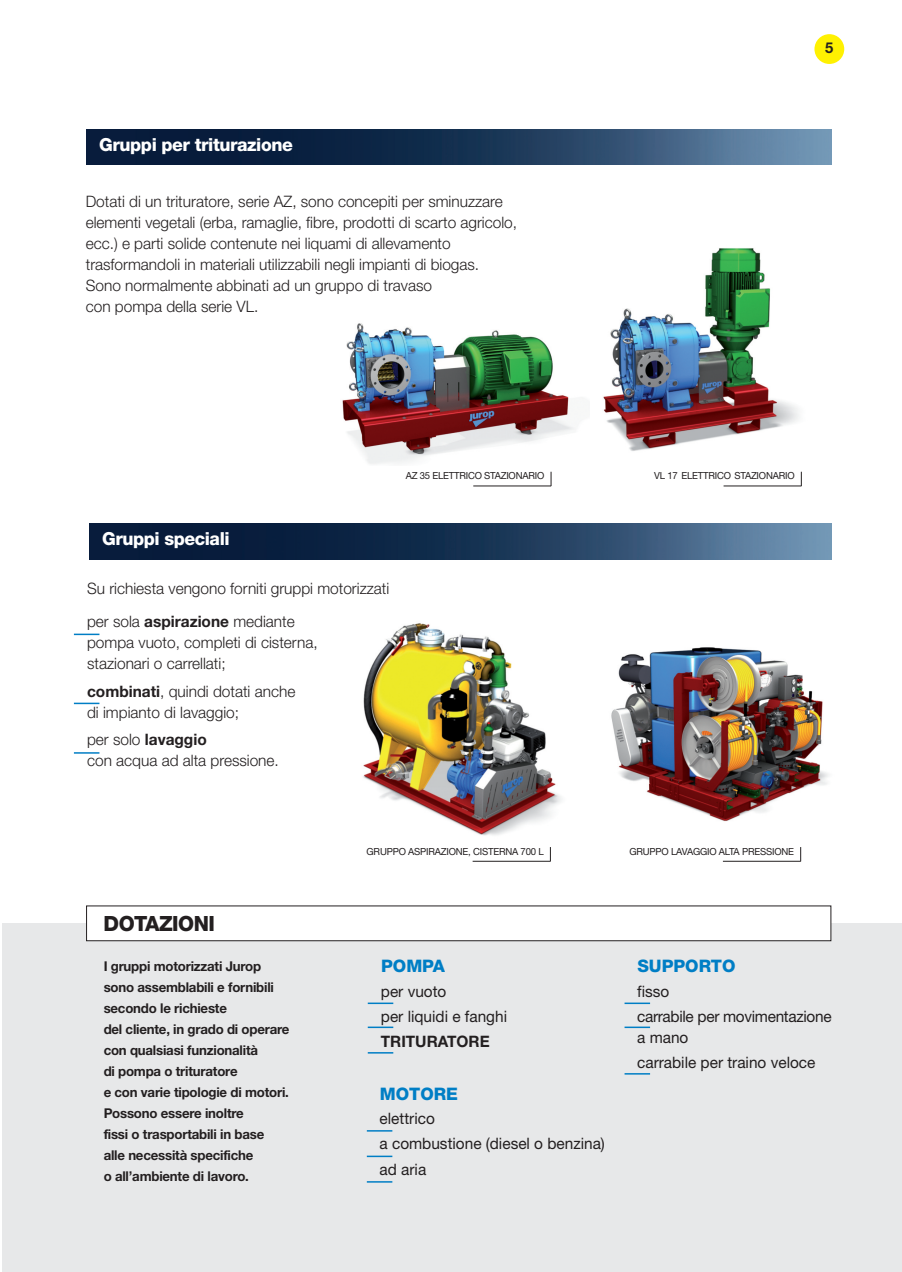
<style>
.page{position:relative;width:902px;height:1272px;background:#fff}
.page>*{position:absolute;margin:0;border:0;box-sizing:border-box;transform-origin:0 0}
.t1{font:800 21px "Helvetica Neue";letter-spacing:-.025em;color:#231f20}
.t2{font:800 18px "Helvetica Neue";letter-spacing:-.025em;color:#fff}
.t3{font:800 17.25px "Helvetica Neue";color:#007ec5}
.t4{font:300 15.75px/21px "Helvetica Neue";color:#231f20}
.t5{font:15.75px/25.2px "Helvetica Neue";color:#231f20}
.t6{font:15.75px/25.2px "Helvetica Neue";letter-spacing:-.02em;color:#231f20}
.t7{font:700 15.75px "Helvetica Neue";color:#231f20}
.t8{font:700 15px "Helvetica Neue";color:#231f20}
.t9{font:700 13.5px/21px "Helvetica Neue";letter-spacing:-.015em;color:#231f20}
.t10{font:9.75px "Helvetica Neue";letter-spacing:-.02em;color:#231f20}
.s1{font-weight:700}
</style>
<div class="page">
<img style="left:603px;top:248px;width:197px;height:203px">
<img style="left:342px;top:323px;width:233px;height:141px">
<img style="left:86px;top:130px;width:745px;height:35px">
<img style="left:89px;top:523px;width:742px;height:36px">
<hr style="left:74px;top:633px;width:25px;height:2px;background:#007ec5">
<hr style="left:74px;top:702px;width:25px;height:2px;background:#007ec5">
<svg style="left:74px;top:752px;width:25px;height:1px"></svg>
<img style="left:611px;top:647px;width:218px;height:174px">
<div style="left:2px;top:923px;width:899px;height:348px;background:#e7e8e9"></div>
<hr style="left:368px;top:1002px;width:25px;height:2px;background:#007ec5">
<hr style="left:368px;top:1026px;width:25px;height:2px;background:#007ec5">
<svg style="left:368px;top:1052px;width:25px;height:1px"></svg>
<svg style="left:367px;top:1130px;width:25px;height:1px"></svg>
<hr style="left:367px;top:1155px;width:25px;height:2px;background:#007ec5">
<svg style="left:367px;top:1181px;width:25px;height:1px"></svg>
<hr style="left:624px;top:1002px;width:26px;height:2px;background:#007ec5">
<hr style="left:624px;top:1026px;width:26px;height:2px;background:#007ec5">
<svg style="left:624px;top:1073px;width:26px;height:1px"></svg>
<div style="left:86px;top:905px;width:744px;height:35px;background:#fff"></div>
<div style="left:86px;top:905px;width:745px;height:36px;border:1px solid #231f20"></div>
<img style="left:363px;top:623px;width:199px;height:226px">
<svg style="left:550px;top:472px;width:1px;height:13px"></svg>
<hr style="left:473px;top:485px;width:78px;height:1px;background:#231f20">
<svg style="left:800px;top:472px;width:1px;height:13px"></svg>
<hr style="left:723px;top:485px;width:78px;height:1px;background:#231f20">
<svg style="left:550px;top:847px;width:1px;height:14px"></svg>
<hr style="left:472px;top:861px;width:78px;height:1px;background:#231f20">
<svg style="left:800px;top:847px;width:1px;height:14px"></svg>
<hr style="left:722px;top:861px;width:78px;height:1px;background:#231f20">
<div style="left:814px;top:34px;width:30px;height:30px;background:#fff101;border-radius:50%"></div>
<p class="t2" style="left:99px;top:138px;width:195px">Gruppi per triturazione</p>
<p class="t4" style="left:86px;top:192px;width:433px">Dotati di un trituratore, serie AZ, sono concepiti per sminuzzare elementi vegetali (erba, ramaglie, fibre, prodotti di scarto agricolo, ecc.) e parti solide contenute nei liquami di allevamento trasformandoli in materiali utilizzabili negli impianti di biogas.<br>Sono normalmente abbinati ad un gruppo di travaso<br>con pompa della serie VL.</p>
<p class="t8" style="left:825px;top:42px;width:10px">5</p>
<p class="t10" style="left:405px;top:472px;width:140px">AZ 35 ELETTRICO STAZIONARIO</p>
<p class="t10" style="left:654px;top:472px;width:142px">VL 17 ELETTRICO STAZIONARIO</p>
<p class="t2" style="left:102px;top:532px;width:129px">Gruppi speciali</p>
<p class="t4" style="left:87px;top:572px;width:304px;line-height:33.8px">Su richiesta vengono forniti gruppi motorizzati per sola <span class="s1">aspirazione</span> mediante</p>
<p class="t4" style="left:87px;top:633px;width:232px">pompa vuoto, completi di cisterna, stazionari o carrellati;</p>
<p class="t4" style="left:87px;top:682px;width:210px"><span class="s1">combinati</span>, quindi dotati anche di impianto di lavaggio;</p>
<p class="t4" style="left:87px;top:730px;width:193px">per solo <span class="s1">lavaggio<br></span>con acqua ad alta pressione.</p>
<p class="t10" style="left:366px;top:847px;width:178px">GRUPPO ASPIRAZIONE, CISTERNA 700 L</p>
<p class="t10" style="left:629px;top:847px;width:166px">GRUPPO LAVAGGIO ALTA PRESSIONE</p>
<h1 class="t1" style="left:103px;top:915px;width:113px">DOTAZIONI</h1>
<p class="t9" style="left:104px;top:957px;width:187px">I gruppi motorizzati Jurop sono assemblabili e fornibili secondo le richieste<br>del cliente, in grado di operare con qualsiasi funzionalità<br>di pompa o trituratore<br>e con varie tipologie di motori.<br>Possono essere inoltre<br>fissi o trasportabili in base<br>alle necessità specifiche<br>o all’ambiente di lavoro.</p>
<p class="t3" style="left:381px;top:959px;width:65px">POMPA</p>
<p class="t5" style="left:381px;top:980px;width:128px">per vuoto<br>per liquidi e fanghi</p>
<p class="t7" style="left:381px;top:1035px;width:110px">TRITURATORE</p>
<p class="t3" style="left:380px;top:1087px;width:80px">MOTORE</p>
<p class="t5" style="left:379px;top:1107px;width:227px">elettrico<br>a combustione (diesel o benzina) ad aria</p>
<p class="t3" style="left:637px;top:959px;width:99px">SUPPORTO</p>
<p class="t6" style="left:637px;top:980px;width:196px">fisso<br>carrabile per movimentazione</p>
<p class="t5" style="left:637px;top:1026px;width:180px">a mano<br>carrabile per traino veloce</p>
</div>
